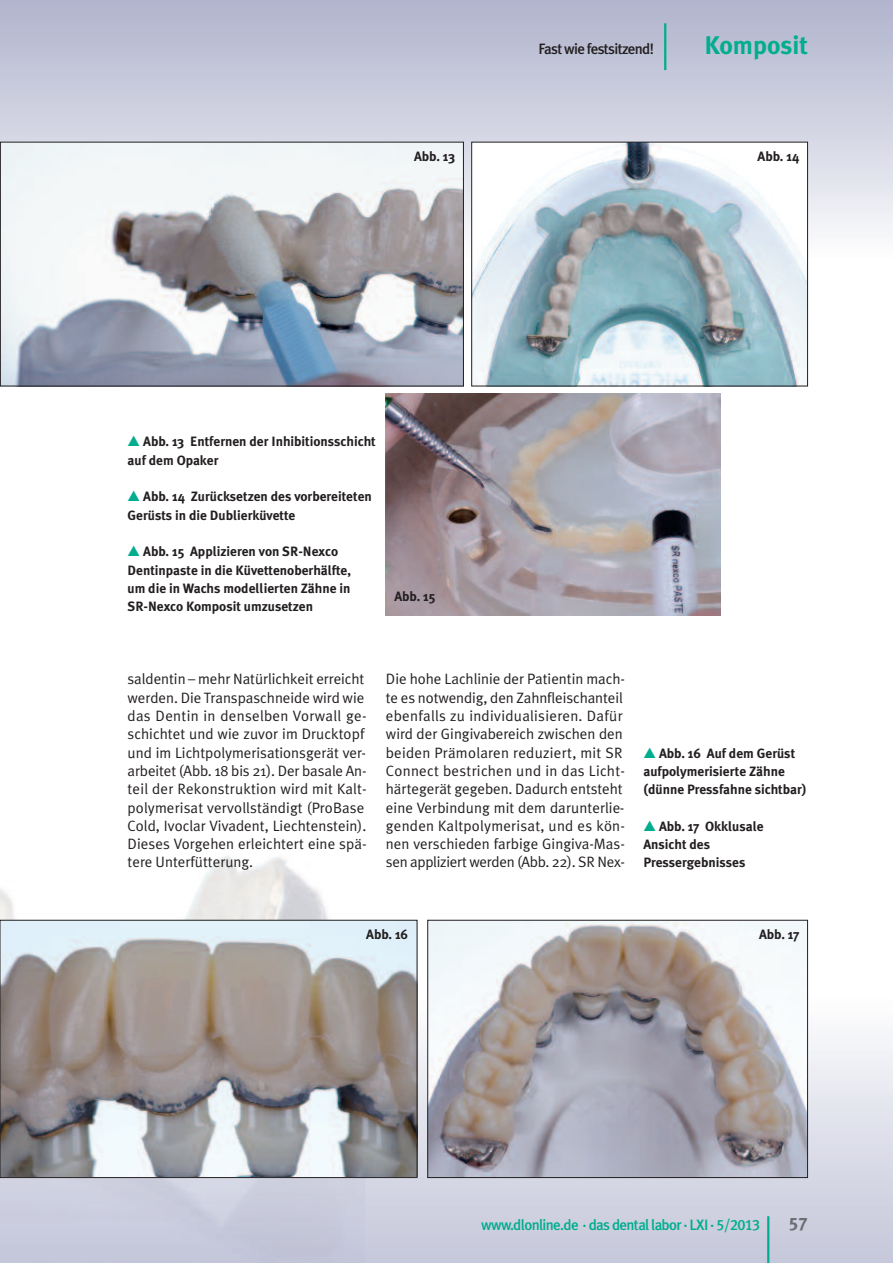
<style>
.page{position:relative;width:893px;height:1263px;background:#fff}
.page>*{position:absolute;margin:0;border:0;box-sizing:border-box;transform-origin:0 0}
.t1{font:700 25.5px "Meta Plus";color:#00ad8e}
.t2{font:18px "Meta Plus Bold Caps";color:#6c6d70}
.t3{font:15px/18.3px "Meta Plus Normal";color:#231f20}
.t4{font:500 15px "Meta Plus";letter-spacing:-.045em;color:#00ad8e}
.t5{font:500 15px "Meta Plus";letter-spacing:-.045em;color:#231f20}
.t6{font:700 13.5px/18.3px "Meta Plus";color:#231f20}
.s1{font-family:"All You Need";font-weight:400;font-size:15px;color:#00ad8e}
.s2{font-family:"Meta Plus Medium Caps";font-weight:400}
</style>
<div class="page">
<img style="left:0;top:856px;width:364px;height:64px">
<img style="left:0;top:997px;width:893px;height:266px">
<hr style="left:664px;top:23px;width:2px;height:47px;background:#00ad8e">
<hr style="left:767px;top:1216px;width:2px;height:47px;background:#00ad8e">
<img style="left:2px;top:144px;width:460px;height:240px">
<div style="left:0;top:142px;width:464px;height:244px;border:1px solid #231f20"></div>
<img style="left:473px;top:144px;width:333px;height:240px">
<div style="left:471px;top:142px;width:337px;height:244px;border:1px solid #231f20"></div>
<img style="left:386px;top:394px;width:334px;height:221px">
<img style="left:2px;top:922px;width:413px;height:254px">
<div style="left:0;top:920px;width:417px;height:258px;border:1px solid #231f20"></div>
<img style="left:429px;top:922px;width:377px;height:254px">
<div style="left:427px;top:920px;width:381px;height:258px;border:1px solid #231f20"></div>
<p class="t5" style="left:538px;top:40px;width:117px">Fast wie festsitzend!</p>
<h1 class="t1" style="left:704px;top:30px;width:105px">Komposit</h1>
<p class="t6" style="left:414px;top:147px;width:43px">Abb. 13</p>
<p class="t6" style="left:758px;top:147px;width:43px">Abb. 14</p>
<p class="t6" style="left:128px;top:433px;width:250px"><span class="s1">E</span> Abb. 13 Entfernen der Inhibitionsschicht auf dem Opaker</p>
<p class="t6" style="left:128px;top:487px;width:246px"><span class="s1">E</span> Abb. 14 Zurücksetzen des vorbereiteten<br>Gerüsts in die Dublierküvette</p>
<p class="t6" style="left:128px;top:542px;width:225px"><span class="s1">E</span> Abb. 15 Applizieren von SR-Nexco Dentinpaste in die Küvettenoberhälfte, um die in Wachs modellierten Zähne in SR-Nexco Komposit umzusetzen</p>
<p class="t6" style="left:394px;top:587px;width:43px">Abb. 15</p>
<p class="t3" style="left:128px;top:670px;width:241px">saldentin – mehr Natürlichkeit erreicht werden. Die Transpaschneide wird wie das Dentin in denselben Vorwall ge&shy;schichtet und wie zuvor im Drucktopf und im Lichtpolymerisationsgerät ver&shy;arbeitet (Abb. 18 bis 21). Der basale An&shy;teil der Rekonstruktion wird mit Kalt&shy;polymerisat vervollständigt (ProBase Cold, Ivoclar Vivadent, Liechtenstein).<br>Dieses Vorgehen erleichtert eine spä&shy;tere Unterfütterung.</p>
<p class="t3" style="left:386px;top:670px;width:241px">Die hohe Lachlinie der Patientin mach&shy;te es notwendig, den Zahnfleischanteil ebenfalls zu individualisieren. Dafür wird der Gingivabereich zwischen den beiden Prämolaren reduziert, mit SR Connect bestrichen und in das Licht&shy;härtegerät gegeben. Dadurch entsteht eine Verbindung mit dem darunterlie&shy;genden Kaltpolymerisat, und es kön&shy;nen verschieden farbige Gingiva-Mas&shy;sen appliziert werden (Abb. 22). SR Nex-</p>
<p class="t6" style="left:643px;top:744px;width:165px"><span class="s1">E</span> Abb. 16 Auf dem Gerüst aufpolymerisierte Zähne (dünne Pressfahne sichtbar)</p>
<p class="t6" style="left:643px;top:817px;width:122px"><span class="s1">E</span> Abb. 17 Okklusale<br>Ansicht des<br>Pressergebnisses</p>
<p class="t6" style="left:366px;top:925px;width:44px">Abb. 16</p>
<p class="t6" style="left:759px;top:925px;width:42px">Abb. 17</p>
<p class="t4" style="left:481px;top:1216px;width:280px">www.dlonline.de · das dental labor · LXI · <span class="s2">5/2013</span></p>
<p class="t2" style="left:789px;top:1213px;width:21px">57</p>
</div>
